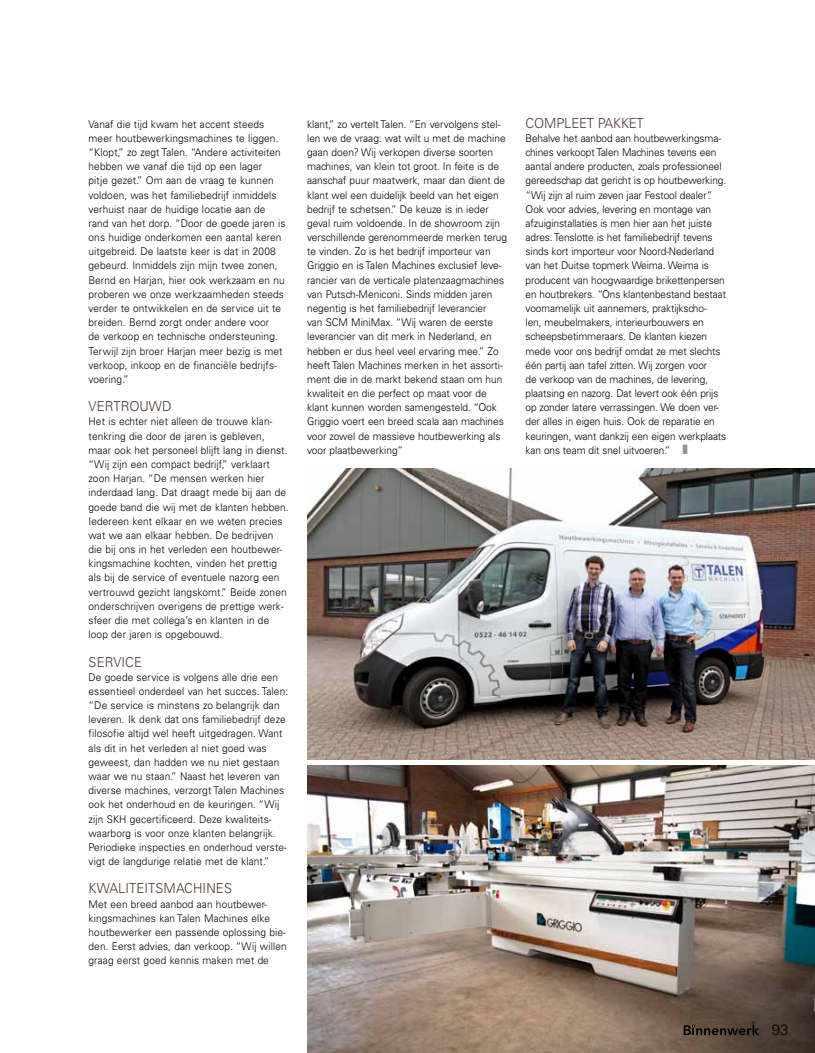
<style>
.page{position:relative;width:815px;height:1053px;background:#fff}
.page>*{position:absolute;margin:0;border:0;box-sizing:border-box;transform-origin:0 0}
.t1{font:300 15px "Univers LT Std";color:#000}
.t2{font:300 13.75px "Univers LT Std";letter-spacing:.01em;color:#4c3730;scale:.95 1}
.t3{font:300 10.62px/14.1px "Univers LT Std";color:#000;scale:.95 1}
.s1{color:#9b918e}
</style>
<div class="page">
<img style="left:307px;top:526px;width:508px;height:233px">
<img style="left:307px;top:765px;width:508px;height:287px">
<svg style="left:684px;top:1024px;width:75px;height:11px"></svg>
<svg style="left:307px;top:468px;width:508px;height:58px"></svg>
<p class="t3" style="left:89px;top:117px;width:209px">Vanaf die tijd kwam het accent steeds meer houtbewerkingsmachines te liggen. “Klopt,” zo zegt Talen. “Andere activiteiten hebben we vanaf die tijd op een lager<br>pitje gezet.” Om aan de vraag te kunnen voldoen, was het familiebedrijf inmiddels verhuist naar de huidige locatie aan de rand van het dorp. “Door de goede jaren is ons huidige onderkomen een aantal keren uitgebreid. De laatste keer is dat in 2008 gebeurd. I nmiddels zijn mijn twee zonen, Bernd en Harjan, hier ook werkzaam en nu proberen we onze werkzaamheden steeds verder te ontwikkelen en de service uit te breiden. Bernd zorgt onder andere voor<br>de verkoop en technische ondersteuning.<br>Terwijl zijn broer Harjan meer bezig is met verkoop, inkoop en de financiële bedrijfs&shy;voering.”</p>
<p class="t2" style="left:89px;top:398px;width:87px">Ve rtrouwd</p>
<p class="t3" style="left:89px;top:414px;width:212px">Het is echter niet alleen de trouwe klan&shy;tenkring die door de jaren is gebleven, maar ook het personeel blijft lang in dienst. “Wij zijn een compact bedrijf,” verklaart zoon Harjan. “De mensen werken hier inderdaad lang. Dat draagt mede bij aan de goede band die wij met de klanten hebben.<br>I edereen kent elkaar en we weten precies wat we aan elkaar hebben. De bedrijven die bij ons in het verleden een houtbewer&shy;kingsmachine kochten, vinden het prettig als bij de service of eventuele nazorg een vertrouwd gezicht langskomt.” Beide zonen onderschrijven overigens de prettige werk&shy;sfeer die met collega’s en klanten in de loop der jaren is opgebouwd.</p>
<p class="t2" style="left:89px;top:653px;width:56px">Service</p>
<p class="t3" style="left:89px;top:669px;width:212px">De goede service is volgens alle drie een essentieel onderdeel van het succes. Talen: “De service is minstens zo belangrijk dan leveren. I k denk dat ons familiebedrijf deze filosofie altijd wel heeft uitgedragen. Want als dit in het verleden al niet goed was geweest, dan hadden we nu niet gestaan waar we nu staan.” Naast het leveren van diverse machines, verzorgt Talen Machines ook het onderhoud en de keuringen. “Wij zijn SKH gecertificeerd. Deze kwaliteits&shy;waarborg is voor onze klanten belangrijk.<br>Periodieke inspecties en onderhoud verste&shy;vigt de langdurige relatie met de klant.”</p>
<p class="t2" style="left:89px;top:880px;width:74px">Kwal ite itsma</p>
<p class="t2" style="left:184px;top:880px;width:33px">chines</p>
<p class="t3" style="left:89px;top:896px;width:210px">Met een breed aanbod aan houtbewer&shy;kingsmachines kan Talen Machines elke houtbewerker een passende oplossing bie&shy;den. Eerst advies, dan verkoop. “Wij willen graag eerst goed kennis maken met de</p>
<p class="t3" style="left:307px;top:117px;width:212px">klant,” zo vertelt Talen. “En vervolgens stel&shy;len we de vraag: wat wilt u met de machine gaan doen? Wij verkopen diverse soorten machines, van klein tot groot. I n feite is de aanschaf puur maatwerk, maar dan dient de klant wel een duidelijk beeld van het eigen bedrijf te schetsen.” De keuze is in ieder geval ruim voldoende. I n de showroom zijn verschillende gerenommeerde merken terug te vinden. Zo is het bedrijf importeur van Griggio en is Talen Machines exclusief leve&shy;rancier van de verticale platenzaagmachines van Putsch-Meniconi. Sinds midden jaren negentig is het familiebedrijf leverancier<br>van SCM MiniMax. “Wij waren de eerste leverancier van dit merk in Nederland, en hebben er dus heel veel ervaring mee.” Zo heeft Talen Machines merken in het assorti&shy;ment die in de markt bekend staan om hun kwaliteit en die perfect op maat voor de klant kunnen worden samengesteld. “Ook Griggio voert een breed scala aan machines voor zowel de massieve houtbewerking als voor plaatbewerking”</p>
<p class="t2" style="left:526px;top:114px;width:30px">Compleet</p>
<p class="t2" style="left:598px;top:114px;width:9px">pakket</p>
<p class="t3" style="left:526px;top:131px;width:213px">Behalve het aanbod aan houtbewerkingsma&shy;chines verkoopt Talen Machines tevens een aantal andere producten, zoals professioneel gereedschap dat gericht is op houtbewerking. “Wij zijn al ruim zeven jaar Festool dealer”.<br>Ook voor advies, levering en montage van afzuiginstallaties is men hier aan het juiste adres. Tenslotte is het familiebedrijf tevens sinds kort importeur voor Noord-Nederland van het Duitse topmerk Weima. Weima is producent van hoogwaardige brikettenpersen en houtbrekers. “Ons klantenbestand bestaat voornamelijk uit aannemers, praktijkscho-<br>len, meubelmakers, interieurbouwers en scheepsbetimmeraars. De klanten kiezen mede voor ons bedrijf omdat ze met slechts één partij aan tafel zitten. Wij zorgen voor<br>de verkoop van de machines, de levering, plaatsing en nazorg. Dat levert ook één prijs op zonder latere verrassingen. We doen ver&shy;der alles in eigen huis. Ook de reparatie en keuringen, want dankzij een eigen werkplaats kan ons team dit snel uitvoeren.” <span class="s1">❚</span></p>
<h1 class="t1" style="left:772px;top:1020px;width:18px">93</h1>
</div>
